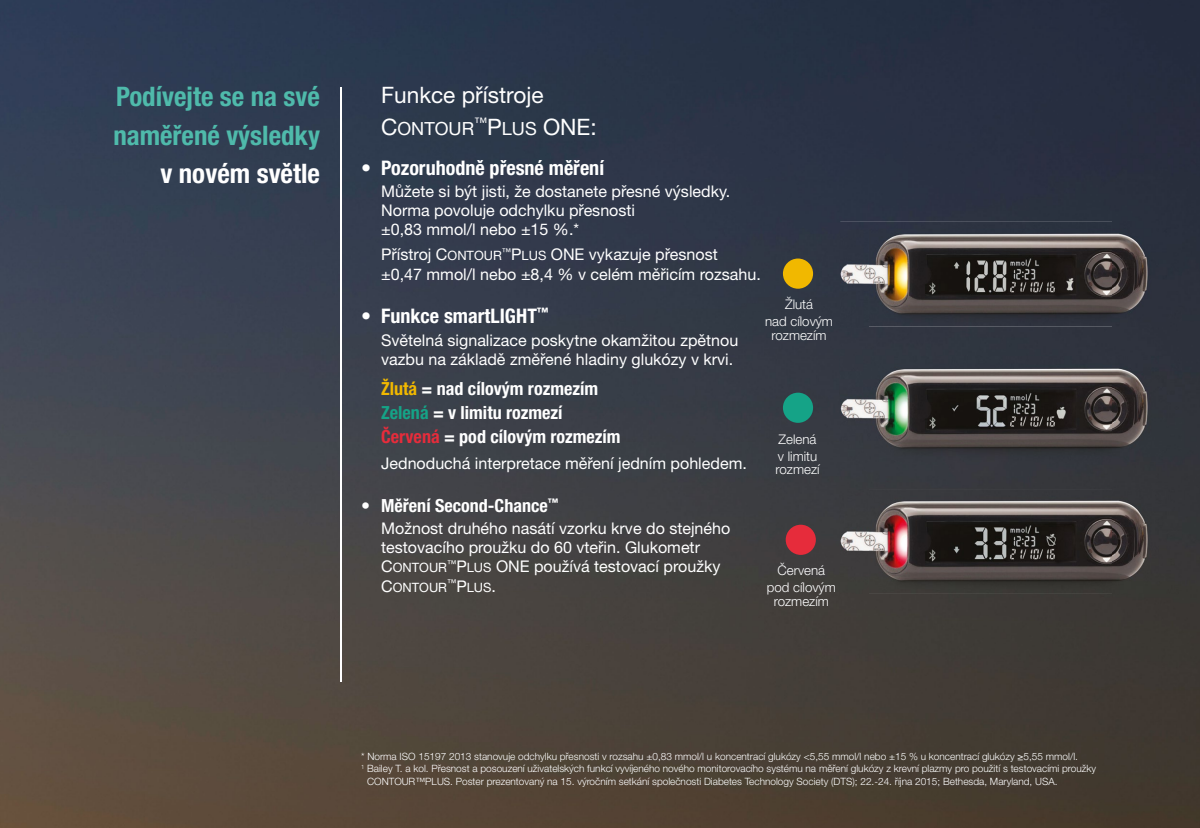
<style>
.page{position:relative;width:1200px;height:828px;background:#fff}
.page>*{position:absolute;margin:0;border:0;box-sizing:border-box;transform-origin:0 0}
.t1{font:700 condensed 26.85px/38.2px "Helvetica Neue LT Pro";color:#4fbaab}
.t2{font:700 condensed 26.85px "Helvetica Neue LT Pro";color:#fff}
.t3{font:22.65px "Helvetica Neue LT Pro";color:#fff}
.t4{font:700 condensed 20.1px "Helvetica Neue LT Pro";color:#fff}
.t5{font:700 condensed 18.15px/24.2px "Helvetica Neue LT Pro";color:#fff}
.t6{font:18.15px "Helvetica Neue LT Pro Roman SC800";color:#fff}
.t7{font:16.05px/19.4px "Helvetica Neue LT Pro";color:#fff}
.t8{font:300 13.35px/17.1px "Helvetica Neue LT Pro";color:#fff;text-align:center}
.t9{font:12.9px "Helvetica Neue LT Pro Roman SC800";color:#fff}
.t10{font:300 10.05px "Helvetica Neue LT Pro";color:#fff}
.s1{font-family:"Helvetica Neue LT Pro";font-size:22.65px}
.s2{font-family:"Helvetica Neue LT Pro Roman SC800";font-size:12.9px}
.s3{color:#f1b800}
.s4{color:#15a387}
.s5{color:#e62c3b}
.s6{font-family:"Helvetica Neue LT Pro";font-size:16.05px}
.s7{font-size:16.05px}
</style>
<div class="page">
<img style="left:0;top:0;width:1200px;height:827px">
<hr style="left:340px;top:87px;width:1px;height:594px;background:#fff">
<img style="left:840px;top:356px;width:341px;height:105px">
<img style="left:868px;top:489px;width:313px;height:104px">
<img style="left:840px;top:489px;width:28px;height:104px">
<div style="left:786px;top:524px;width:30px;height:30px;background:#e62c3b;border-radius:50%"></div>
<div style="left:783px;top:392px;width:30px;height:30px;background:#15a387;border-radius:50%"></div>
<img style="left:868px;top:222px;width:313px;height:104px">
<svg style="left:840px;top:326px;width:28px;height:1px"></svg>
<img style="left:840px;top:222px;width:28px;height:104px">
<div style="left:783px;top:258px;width:30px;height:30px;background:#f1b800;border-radius:50%"></div>
<h1 class="t1" style="left:113px;top:78px;width:208px">Podívejte se na své naměřené výsledky</h1>
<h1 class="t2" style="left:160px;top:157px;width:161px">v novém světle</h1>
<h2 class="t3" style="left:381px;top:81px;width:164px">Funkce přístroje</h2>
<p class="t6" style="left:381px;top:117px;width:217px"><span class="s1">C</span>ONTOUR<sup>™</sup><span class="s1">P</span>LUS <span class="s1">ONE:</span></p>
<p class="t4" style="left:361px;top:155px;width:245px">• Pozoruhodně přesné měření</p>
<p class="t7" style="left:381px;top:181px;width:351px">Můžete si být jisti, že dostanete přesné výsledky.<br>Norma povoluje odchylku přesnosti<br>±0,83 mmol/l nebo ±15 %.*</p>
<p class="t7" style="left:381px;top:244px;width:381px;line-height:19.8px">Přístroj C<span class="s2">ONTOUR</span><sup>™</sup>P<span class="s2">LUS</span> ONE vykazuje přesnost ±0,47 mmol/l nebo ±8,4 % v celém měřicím rozsahu.</p>
<p class="t4" style="left:361px;top:303px;width:189px">• Funkce smartLIGHT<sup>™</sup></p>
<p class="t7" style="left:381px;top:329px;width:359px;line-height:19.8px">Světelná signalizace poskytne okamžitou zpětnou vazbu na základě změřené hladiny glukózy v krvi.</p>
<p class="t5" style="left:381px;top:376px;width:241px"><span class="s3">Žlutá</span> = nad cílovým rozmezím<br><span class="s4">Zelená</span> = v limitu rozmezí<br><span class="s5">Červená</span> = pod cílovým rozmezím</p>
<p class="t7" style="left:381px;top:453px;width:367px">Jednoduchá interpretace měření jedním pohledem.</p>
<p class="t5" style="left:361px;top:493px;width:199px">• Měření Second-Chance<sup>™</sup></p>
<p class="t7" style="left:381px;top:518px;width:351px">Možnost druhého nasátí vzorku krve do stejného testovacího proužku do 60 vteřin. Glukometr<br>C<span class="s2">ONTOUR</span><sup>™</sup>P<span class="s2">LUS</span> ONE používá testovací proužky</p>
<p class="t9" style="left:381px;top:579px;width:116px"><span class="s6">C</span>ONTOUR<sup>™</sup><span class="s6">P</span>LUS<span class="s7">.</span></p>
<p class="t8" style="left:765px;top:295px;width:69px">Žlutá<br>nad cílovým</p>
<p class="t8" style="left:772px;top:326px;width:57px">rozmezím</p>
<p class="t8" style="left:778px;top:430px;width:41px;text-align:left">Zelená v limitu</p>
<p class="t8" style="left:776px;top:460px;width:46px">rozmezí</p>
<p class="t8" style="left:767px;top:561px;width:70px">Červená pod cílovým</p>
<p class="t8" style="left:774px;top:592px;width:57px">rozmezím</p>
<p class="t10" style="left:361px;top:750px;width:718px">* Norma ISO 15197 2013 stanovuje odchylku přesnosti v rozsahu ±0,83 mmol/l u koncentrací glukózy &lt;5,55 mmol/l nebo ±15 % u koncentrací glukózy ≥5,55 mmol/l.</p>
<p class="t10" style="left:361px;top:762px;width:737px"><sup>1</sup> Bailey T. a kol. Přesnost a posouzení uživatelských funkcí vyvíjeného nového monitorovacího systému na měření glukózy z krevní plazmy pro použití s testovacími proužky</p>
<p class="t10" style="left:367px;top:774px;width:692px">CONTOUR™PLUS. Poster prezentovaný na 15. výročním setkání společnosti Diabetes Technology Society (DTS); 22.-24. října 2015; Bethesda, Maryland, USA.</p>
</div>
